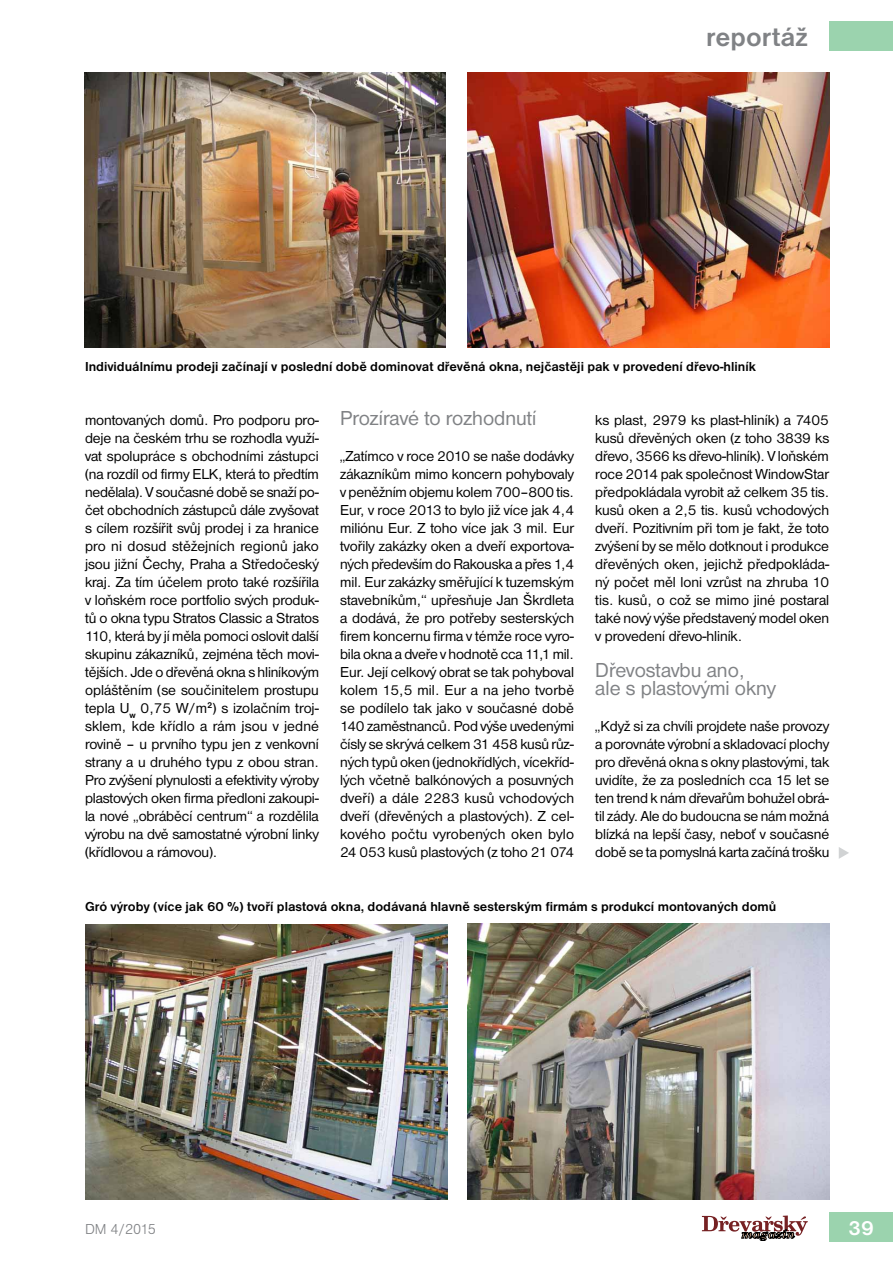
<style>
.page{position:relative;width:893px;height:1263px;background:#fff}
.page>*{position:absolute;margin:0;border:0;box-sizing:border-box;transform-origin:0 0}
.t1{font:700 27px "Nimbus San DEE";color:#808285}
.t2{font:21px/18px "Nimbus San DEE";color:#808285}
.t3{font:700 21px "Nimbus San DEE";color:#fff}
.t4{font:15px/18px "Nimbus San DEE";letter-spacing:-.01em;color:#000;text-align:justify}
.t5{font:15px "Nimbus San DEE Ligh";letter-spacing:-.02em;color:#808285}
.t6{font:700 13.5px "Nimbus San DEE";color:#000}
.s1{font-family:"Nimbus San DEE Blac";font-weight:400}
</style>
<div class="page">
<svg style="left:702px;top:1215px;width:106px;height:26px"></svg>
<div style="left:829px;top:1212px;width:64px;height:30px;background:#9bd3ae"></div>
<div style="left:829px;top:21px;width:64px;height:30px;background:#9bd3ae"></div>
<svg style="left:839px;top:847px;width:10px;height:12px"></svg>
<img style="left:85px;top:72px;width:361px;height:275px">
<img style="left:468px;top:72px;width:361px;height:276px">
<img style="left:86px;top:924px;width:361px;height:275px">
<img style="left:468px;top:924px;width:361px;height:275px">
<h1 class="t1" style="left:706px;top:22px;width:103px">reportáž</h1>
<p class="t6" style="left:85px;top:359px;width:672px">Individuálnímu prodeji začínají v poslední době dominovat dřevěná okna, nejčastěji pak v provedení dřevo-hliník</p>
<p class="t4" style="left:85px;top:411px;width:235px">montovaných domů. Pro podporu pro&shy;deje na českém trhu se rozhodla využí&shy;vat spolupráce s obchodními zástupci (na rozdíl od firmy ELK, která to předtím nedělala). V současné době se snaží po&shy;čet obchodních zástupců dále zvyšovat s cílem rozšířit svůj prodej i za hranice pro ni dosud stěžejních regionů jako jsou jižní Čechy, Praha a Středočeský kraj. Za tím účelem proto také rozšířila v loňském roce portfolio svých produk&shy;tů o okna typu Stratos Classic a Stratos 110, která by jí měla pomoci oslovit další skupinu zákazníků, zejména těch movi&shy;tějších. Jde o dřevěná okna s hliníkovým opláštěním (se součinitelem prostupu tepla U<sub>w</sub> 0,75 W/m<sup>2</sup>) s izolačním troj&shy;sklem, kde křídlo a rám jsou v jedné rovině – u prvního typu jen z venkovní strany a u druhého typu z obou stran.<br>Pro zvýšení plynulosti a efektivity výroby plastových oken firma předloni zakoupi&shy;la nové „obráběcí centrum“ a rozdělila výrobu na dvě samostatné výrobní linky (křídlovou a rámovou).</p>
<h2 class="t2" style="left:340px;top:410px;width:198px">Prozíravé to rozhodnutí</h2>
<p class="t4" style="left:340px;top:447px;width:236px">„Zatímco v roce 2010 se naše dodávky zákazníkům mimo koncern pohybovaly v peněžním objemu kolem 700–800 tis.<br>Eur, v roce 2013 to bylo již více jak 4,4 miliónu Eur. Z toho více jak 3 mil. Eur tvořily zakázky oken a dveří exportova&shy;ných především do Rakouska a přes 1,4 mil. Eur zakázky směřující k tuzemským stavebníkům,“ upřesňuje Jan Škrdleta a dodává, že pro potřeby sesterských firem koncernu firma v témže roce vyro&shy;bila okna a dveře v hodnotě cca 11,1 mil.<br>Eur. Její celkový obrat se tak pohyboval kolem 15,5 mil. Eur a na jeho tvorbě se podílelo tak jako v současné době 140 zaměstnanců. Pod výše uvedenými čísly se skrývá celkem 31 458 kusů růz&shy;ných typů oken (jednokřídlých, vícekříd&shy;lých včetně balkónových a posuvných dveří) a dále 2283 kusů vchodových dveří (dřevěných a plastových). Z cel&shy;kového počtu vyrobených oken bylo 24 053 kusů plastových (z toho 21 074</p>
<p class="t4" style="left:595px;top:411px;width:235px">ks plast, 2979 ks plast-hliník) a 7405 kusů dřevěných oken (z toho 3839 ks dřevo, 3566 ks dřevo-hliník). V loňském roce 2014 pak společnost WindowStar předpokládala vyrobit až celkem 35 tis. kusů oken a 2,5 tis. kusů vchodových dveří. Pozitivním při tom je fakt, že toto zvýšení by se mělo dotknout i produkce dřevěných oken, jejichž předpokláda&shy;ný počet měl loni vzrůst na zhruba 10 tis. kusů, o což se mimo jiné postaral také nový výše představený model oken v provedení dřevo-hliník.</p>
<h2 class="t2" style="left:595px;top:661px;width:182px">Dřevostavbu ano, ale s plastovými okny</h2>
<p class="t4" style="left:595px;top:717px;width:235px">„Když si za chvíli projdete naše provozy a porovnáte výrobní a skladovací plochy pro dřevěná okna s okny plastovými, tak uvidíte, že za posledních cca 15 let se ten trend k nám dřevařům bohužel obrá&shy;til zády. Ale do budoucna se nám možná blízká na lepší časy, neboť v současné době se ta pomyslná karta začíná trošku</p>
<p class="t6" style="left:85px;top:899px;width:693px">Gró výroby (více jak 60 <span class="s1">%</span>) tvoří plastová okna, dodávaná hlavně sesterským firmám s produkcí montovaných domů</p>
<p class="t5" style="left:85px;top:1220px;width:72px">DM 4/2015</p>
<h2 class="t3" style="left:848px;top:1216px;width:28px">39</h2>
</div>
